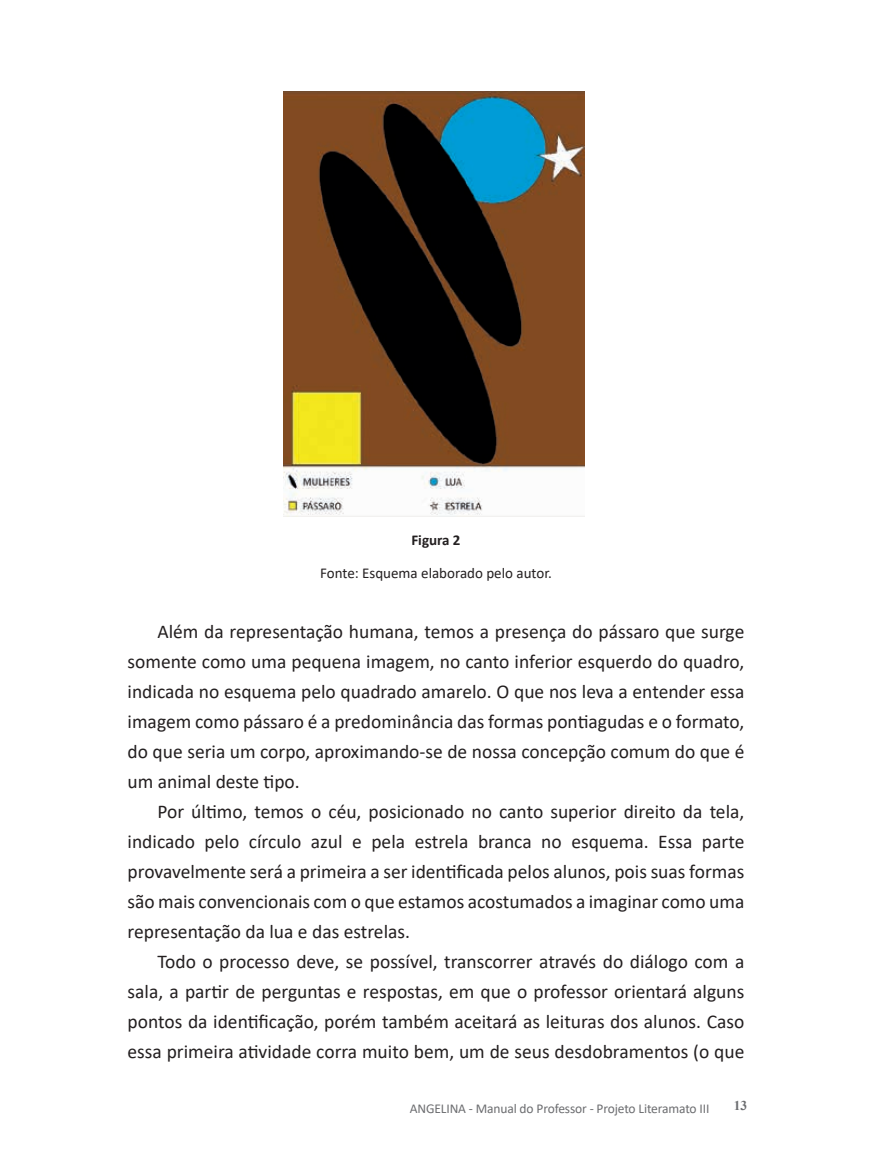
<style>
.page{position:relative;width:872px;height:1170px;background:#fff}
.page>*{position:absolute;margin:0;border:0;box-sizing:border-box;transform-origin:0 0}
.t1{font:19.5px/30px "Calibri";color:#231f20;text-align:justify}
.t2{font:15px "Calibri";color:#231f20}
.t3{font:700 15px "Calibri";color:#231f20}
.t4{font:13.5px "Calibri";letter-spacing:-.01em;color:#6c6d70}
.t5{font:700 13.5px "Times New Roman";color:#6c6d70}
</style>
<div class="page">
<img style="left:284px;top:91px;width:301px;height:426px">
<p class="t3" style="left:411px;top:529px;width:51px">Figura 2</p>
<p class="t2" style="left:320px;top:562px;width:233px">Fonte: Esquema elaborado pelo autor.</p>
<p class="t1" style="left:128px;top:615px;width:618px;text-indent:30px">Além da representação humana, temos a presença do pássaro que surge somente como uma pequena imagem, no canto inferior esquerdo do quadro, indicada no esquema pelo quadrado amarelo. O que nos leva a entender essa imagem como pássaro é a predominância das formas pontiagudas e o formato, do que seria um corpo, aproximando-se de nossa concepção comum do que é um animal deste tipo.</p>
<p class="t1" style="left:128px;top:795px;width:618px;text-indent:30px">Por último, temos o céu, posicionado no canto superior direito da tela, indicado pelo círculo azul e pela estrela branca no esquema. Essa parte provavelmente será a primeira a ser identificada pelos alunos, pois suas formas são mais convencionais com o que estamos acostumados a imaginar como uma representação da lua e das estrelas.</p>
<p class="t1" style="left:128px;top:945px;width:618px;text-indent:30px">Todo o processo deve, se possível, transcorrer através do diálogo com a sala, a partir de perguntas e respostas, em que o professor orientará alguns pontos da identificação, porém também aceitará as leituras dos alunos. Caso essa primeira atividade corra muito bem, um de seus desdobramentos (o que</p>
<p class="t4" style="left:410px;top:1098px;width:301px">ANGELINA - Manual do Professor - Projeto Literamato III</p>
<p class="t5" style="left:733px;top:1095px;width:15px">13</p>
</div>
